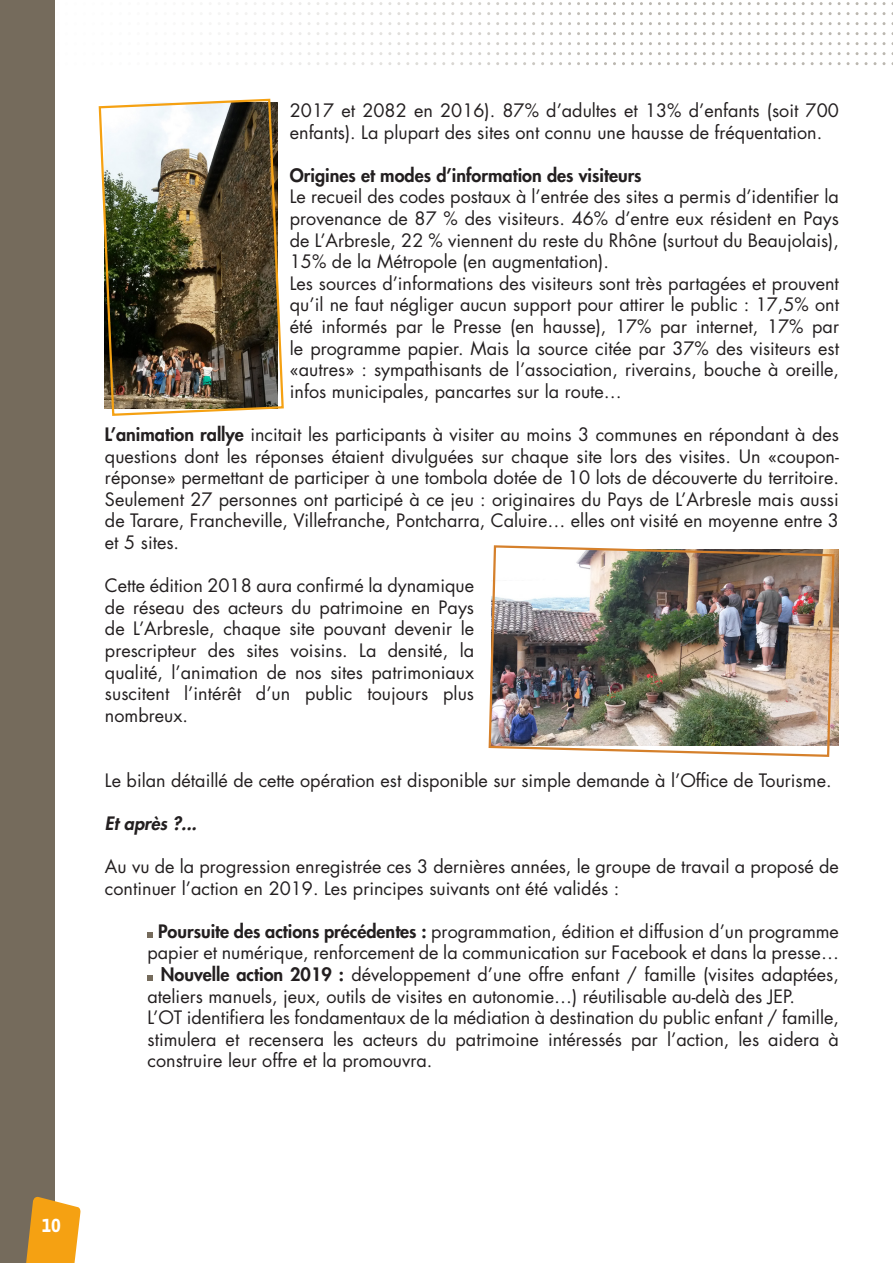
<style>
.page{position:relative;width:893px;height:1263px;background:#fff}
.page>*{position:absolute;margin:0;border:0;box-sizing:border-box;transform-origin:0 0}
.t1{font:700 19.5px "Vista Sans Alt";color:#fff}
.t2{font:18px/21.6px "Futura Std";color:#231f20;text-align:justify}
.t3{font:800 18px "Futura Std";color:#231f20}
.t4{font:italic 800 18px "Futura Std";color:#231f20}
.s1{font-weight:800}
</style>
<div class="page">
<img style="left:54px;top:2px;width:839px;height:3px">
<img style="left:54px;top:12px;width:839px;height:3px">
<img style="left:54px;top:22px;width:839px;height:3px">
<img style="left:54px;top:32px;width:839px;height:3px">
<img style="left:54px;top:42px;width:839px;height:3px">
<img style="left:54px;top:52px;width:839px;height:3px">
<img style="left:54px;top:62px;width:839px;height:3px">
<div style="left:0;top:0;width:54px;height:1263px;background:#756b5c"></div>
<svg style="left:26px;top:1196px;width:55px;height:67px"></svg>
<svg style="left:147px;top:932px;width:6px;height:6px"></svg>
<svg style="left:147px;top:975px;width:6px;height:6px"></svg>
<img style="left:98px;top:98px;width:186px;height:318px">
<img style="left:488px;top:545px;width:348px;height:212px">
<p class="t2" style="left:290px;top:100px;width:550px">2017 et 2082 en 2016). 87% d’adultes et 13% d’enfants (soit 700 enfants). La plupart des sites ont connu une hausse de fréquentation.</p>
<p class="t3" style="left:290px;top:164px;width:353px">Origines et modes d’information des visiteurs</p>
<p class="t2" style="left:290px;top:186px;width:551px">Le recueil des codes postaux à l’entrée des sites a permis d’identifier la provenance de 87 % des visiteurs. 46% d’entre eux résident en Pays de L’Arbresle, 22 % viennent du reste du Rhône (surtout du Beaujolais), 15% de la Métropole (en augmentation).</p>
<p class="t2" style="left:290px;top:272px;width:551px">Les sources d’informations des visiteurs sont très partagées et prouvent qu’il ne faut négliger aucun support pour attirer le public : 17,5% ont été informés par le Presse (en hausse), 17% par internet, 17% par le programme papier. Mais la source citée par 37% des visiteurs est «autres» : sympathisants de l’association, riverains, bouche à oreille, infos municipales, pancartes sur la route…</p>
<p class="t2" style="left:105px;top:424px;width:736px"><span class="s1">L’animation rallye</span> incitait les participants à visiter au moins 3 communes en répondant à des questions dont les réponses étaient divulguées sur chaque site lors des visites. Un «coupon&shy;réponse» permettant de participer à une tombola dotée de 10 lots de découverte du territoire.<br>Seulement 27 personnes ont participé à ce jeu : originaires du Pays de L’Arbresle mais aussi de Tarare, Francheville, Villefranche, Pontcharra, Caluire… elles ont visité en moyenne entre 3 et 5 sites.</p>
<p class="t2" style="left:105px;top:575px;width:371px">Cette édition 2018 aura confirmé la dynamique de réseau des acteurs du patrimoine en Pays de L’Arbresle, chaque site pouvant devenir le prescripteur des sites voisins. La densité, la qualité, l’animation de nos sites patrimoniaux suscitent l’intérêt d’un public toujours plus nombreux.</p>
<p class="t2" style="left:105px;top:769px;width:728px">Le bilan détaillé de cette opération est disponible sur simple demande à l’Office de Tourisme.</p>
<p class="t4" style="left:105px;top:812px;width:93px">Et après ?...</p>
<p class="t2" style="left:105px;top:856px;width:735px">Au vu de la progression enregistrée ces 3 dernières années, le groupe de travail a proposé de continuer l’action en 2019. Les principes suivants ont été validés :</p>
<p class="t2" style="left:147px;top:920px;width:693px;text-align:center"><span class="s1">Poursuite des actions précédentes :</span> programmation, édition et diffusion d’un programme papier et numérique, renforcement de la communication sur Facebook et dans la presse…</p>
<p class="t2" style="left:147px;top:964px;width:693px;text-indent:13px"><span class="s1">Nouvelle action 2019 :</span> développement d’une offre enfant / famille (visites adaptées, ateliers manuels, jeux, outils de visites en autonomie…) réutilisable au-delà des JEP.</p>
<p class="t2" style="left:147px;top:1007px;width:693px">L’OT identifiera les fondamentaux de la médiation à destination du public enfant / famille, stimulera et recensera les acteurs du patrimoine intéressés par l’action, les aidera à construire leur offre et la promouvra.</p>
<p class="t1" style="left:41px;top:1215px;width:21px">10</p>
</div>
